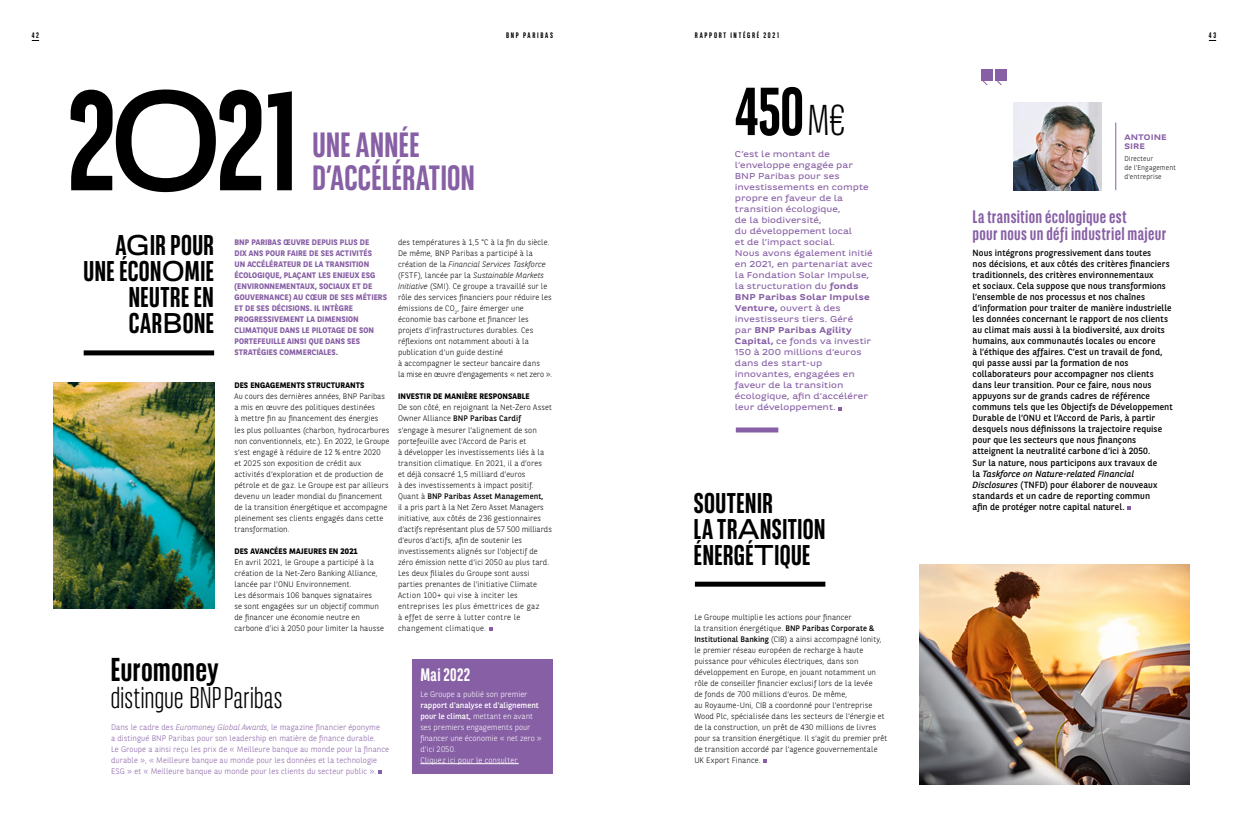
<style>
.page{position:relative;width:1248px;height:823px;background:#fff}
.page>*{position:absolute;margin:0;border:0;box-sizing:border-box;transform-origin:0 0}
.t1{font:700 141.2px "BNPP Sans Condensed";color:#000}
.t2{font:700 67.6px "BNPP Sans Condensed";color:#000}
.t3{font:700 35px/33.2px "BNPP Sans Condensed";color:#875fa5}
.t4{font:700 33px "BNPP Sans Condensed";color:#000}
.t5{font:300 30px "BNPP Sans Condensed";letter-spacing:-.005em;color:#000}
.t6{font:700 28.5px/26px "BNPP Sans Condensed";color:#000;text-align:right}
.t7{font:700 18px/17px "BNPP Sans Condensed";letter-spacing:.015em;color:#875fa5}
.t8{font:700 18px "BNPP Sans Condensed";letter-spacing:.02em;color:#fff}
.t9{font:9px/11px "BNPP Sans";letter-spacing:.01em;color:#000}
.t10{font:8.5px/11px "BNPP Expanded Sans";letter-spacing:.01em;color:#875fa5}
.t11{font:300 8px/11px "BNPP Sans";letter-spacing:.01em;color:#000}
.t12{font:300 8px/11px "BNPP Sans";letter-spacing:.01em;color:#875fa5}
.t13{font:700 8px/11px "BNPP Sans";letter-spacing:.005em;color:#875fa5}
.t14{font:300 8px/11px "BNPP Sans";color:#fff}
.t15{font:700 8px "BNPP Sans";letter-spacing:.005em;color:#000}
.t16{font:700 8px "BNPP Sans Condensed";letter-spacing:.215em;color:#000}
.t17{font:700 8px/9px "BNPP Expanded Sans";color:#875fa5}
.t18{font:300 7px/9px "BNPP Sans";letter-spacing:.015em;color:#000}
.s1{font-family:"BNPP Expanded Sans";font-weight:400}
.s2{font-style:italic}
.s3{font-weight:400}
.s4{font-weight:300;font-size:43px}
.s5{font-weight:700}
</style>
<div class="page">
<div style="left:84px;top:350px;width:130px;height:5px;background:#000"></div>
<img style="left:54px;top:382px;width:160px;height:226px">
<div style="left:694px;top:581px;width:131px;height:5px;background:#000"></div>
<img style="left:919px;top:564px;width:270px;height:220px">
<img style="left:1013px;top:102px;width:88px;height:88px">
<svg style="left:981px;top:80px;width:6px;height:6px"></svg>
<div style="left:981px;top:69px;width:11px;height:11px;background:#875fa5"></div>
<svg style="left:995px;top:80px;width:6px;height:5px"></svg>
<div style="left:995px;top:69px;width:11px;height:11px;background:#875fa5"></div>
<hr style="left:1115px;top:122px;width:1px;height:68px;background:#875fa5">
<div style="left:735px;top:427px;width:43px;height:5px;background:#875fa5"></div>
<svg style="left:378px;top:770px;width:4px;height:3px"></svg>
<div style="left:412px;top:658px;width:141px;height:115px;background:#875fa5"></div>
<hr style="left:420px;top:763px;width:98px;height:1px;background:#fff">
<p class="t16" style="left:32px;top:31px;width:9px">42</p>
<p class="t16" style="left:506px;top:31px;width:49px">BNP PARIBAS</p>
<p class="t16" style="left:694px;top:31px;width:85px">RAPPORT INTÉGRÉ 2021</p>
<p class="t16" style="left:1208px;top:31px;width:9px">43</p>
<h1 class="t1" style="left:67px;top:59px;width:232px">2<span class="s1">O</span>21</h1>
<h3 class="t3" style="left:312px;top:128px;width:165px">UNE ANNÉE<br>D’ACCÉLÉRATION</h3>
<h3 class="t6" style="left:83px;top:232px;width:132px">A<span class="s1">G</span>IR POUR<br>UNE ÉCON<span class="s1">O</span>MIE<br>NEUTRE EN<br>CAR<span class="s1">B</span>ONE</h3>
<p class="t13" style="left:234px;top:236px;width:154px">BNP PARIBAS ŒUVRE DEPUIS PLUS DE<br>DIX ANS POUR FAIRE DE SES ACTIVITÉS<br>UN ACCÉLÉRATEUR DE LA TRANSITION<br>ÉCOLOGIQUE, PLAÇANT LES ENJEUX ESG (ENVIRONNEMENTAUX, SOCIAUX ET DE<br>GOUVERNANCE) AU CŒUR DE SES MÉTIERS<br>ET DE SES DÉCISIONS. IL INTÈGRE<br>PROGRESSIVEMENT LA DIMENSION<br>CLIMATIQUE DANS LE PILOTAGE DE SON<br>PORTEFEUILLE AINSI QUE DANS SES<br>STRATÉGIES COMMERCIALES.</p>
<p class="t15" style="left:234px;top:380px;width:131px">DES ENGAGEMENTS STRUCTURANTS</p>
<p class="t11" style="left:234px;top:390px;width:156px">Au cours des dernières années, BNP Paribas a mis en œuvre des politiques destinées<br>à mettre fin au financement des énergies les plus polluantes (charbon, hydrocarbures non conventionnels, etc.). En 2022, le Groupe s’est engagé à réduire de 12 % entre 2020 et 2025 son exposition de crédit aux activités d’exploration et de production de pétrole et de gaz. Le Groupe est par ailleurs devenu un leader mondial du financement de la transition énergétique et accompagne pleinement ses clients engagés dans cette transformation.</p>
<p class="t15" style="left:234px;top:545px;width:125px">DES AVANCÉES MAJEURES EN 2021</p>
<p class="t11" style="left:234px;top:555px;width:151px">En avril 2021, le Groupe a participé à la création de la Net-Zero Banking Alliance, lancée par l’ONU Environnement.<br>Les désormais 106 banques signataires<br>se sont engagées sur un objectif commun de financer une économie neutre en carbone d’ici à 2050 pour limiter la hausse</p>
<p class="t11" style="left:398px;top:236px;width:156px">des températures à 1,5 °C à la fin du siècle.<br>De même, BNP Paribas a participé à la création de la <span class="s2">Financial Services Taskforce </span>(FSTF), lancée par la <span class="s2">Sustainable Markets Initiative</span> (SMI). Ce groupe a travaillé sur le rôle des services financiers pour réduire les émissions de CO<sub>2</sub>, faire émerger une économie bas carbone et financer les projets d’infrastructures durables. Ces réflexions ont notamment abouti à la publication d’un guide destiné<br>à accompagner le secteur bancaire dans<br>la mise en œuvre d’engagements « net zero ».</p>
<p class="t15" style="left:398px;top:391px;width:133px">INVESTIR DE MANIÈRE RESPONSABLE</p>
<p class="t11" style="left:398px;top:401px;width:155px">De son côté, en rejoignant la Net-Zero Asset Owner Alliance <span class="s3">BNP Paribas Cardif </span>s’engage à mesurer l’alignement de son portefeuille avec l’Accord de Paris et<br>à développer les investissements liés à la transition climatique. En 2021, il a d’ores<br>et déjà consacré 1,5 milliard d’euros<br>à des investissements à impact positif.<br>Quant à <span class="s3">BNP Paribas Asset Management,<br></span>il a pris part à la Net Zero Asset Managers initiative, aux côtés de 236 gestionnaires d’actifs représentant plus de 57 500 milliards d’euros d’actifs, afin de soutenir les investissements alignés sur l’objectif de zéro émission nette d’ici 2050 au plus tard.<br>Les deux filiales du Groupe sont aussi parties prenantes de l’initiative Climate Action 100+ qui vise à inciter les entreprises les plus émettrices de gaz<br>à effet de serre à lutter contre le changement climatique.</p>
<h3 class="t4" style="left:110px;top:649px;width:110px">Euromoney</h3>
<h3 class="t5" style="left:110px;top:678px;width:174px">distingue BNP Paribas</h3>
<p class="t12" style="left:111px;top:720px;width:279px">Dans le cadre des <span class="s2">Euromoney Global Awards</span>, le magazine financier éponyme<br>a distingué BNP Paribas pour son leadership en matière de finance durable.<br>Le Groupe a ainsi reçu les prix de « Meilleure banque au monde pour la finance durable », « Meilleure banque au monde pour les données et la technologie ESG » et « Meilleure banque au monde pour les clients du secteur public ».</p>
<h3 class="t8" style="left:420px;top:663px;width:51px">Mai 2022</h3>
<p class="t14" style="left:420px;top:687px;width:108px">Le Groupe a publié son premier</p>
<p class="t14" style="left:420px;top:698px;width:123px"><span class="s3">rapport d’analyse et d’alignement pour le climat,</span> mettant en avant ses premiers engagements pour financer une économie « net zero » d’ici 2050.<br>Cliquez ici pour le consulter.</p>
<h2 class="t2" style="left:735px;top:72px;width:111px">450 <span class="s4">M€</span></h2>
<p class="t10" style="left:734px;top:148px;width:139px">C’est le montant de l’enveloppe engagée par<br>BNP Paribas pour ses investissements en compte propre en faveur de la transition écologique,<br>de la biodiversité,<br>du développement local<br>et de l’impact social.<br>Nous avons également initié en 2021, en partenariat avec la Fondation Solar Impulse, la structuration du <span class="s5">fonds<br>BNP Paribas Solar Impulse<br>Venture,</span> ouvert à des investisseurs tiers. Géré<br>par <span class="s5">BNP Paribas Agility<br>Capital,</span> ce fonds va investir<br>150 à 200 millions d’euros dans des start-up innovantes, engagées en faveur de la transition écologique, afin d’accélérer leur développement.</p>
<h3 class="t6" style="left:693px;top:489px;width:134px;text-align:left">SOUTENIR<br>LA TR<span class="s1">A</span>NSITION<br>ÉNERGÉ<span class="s1">T</span>IQUE</h3>
<p class="t11" style="left:694px;top:610px;width:194px">Le Groupe multiplie les actions pour financer<br>la transition énergétique. <span class="s3">BNP Paribas Corporate &amp; Institutional Banking</span> (CIB) a ainsi accompagné Ionity, le premier réseau européen de recharge à haute puissance pour véhicules électriques, dans son développement en Europe, en jouant notamment un rôle de conseiller financier exclusif lors de la levée<br>de fonds de 700 millions d’euros. De même,<br>au Royaume-Uni, CIB a coordonné pour l’entreprise Wood Plc, spécialisée dans les secteurs de l’énergie et de la construction, un prêt de 430 millions de livres pour sa transition énergétique. Il s’agit du premier prêt de transition accordé par l’agence gouvernementale UK Export Finance.</p>
<p class="t17" style="left:1124px;top:132px;width:44px">ANTOINE<br>SIRE</p>
<p class="t18" style="left:1124px;top:153px;width:53px">Directeur<br>de l’Engagement d’entreprise</p>
<h3 class="t7" style="left:972px;top:208px;width:195px">La transition écologique est<br>pour nous un défi industriel majeur</h3>
<p class="t9" style="left:972px;top:247px;width:201px">Nous intégrons progressivement dans toutes<br>nos décisions, et aux côtés des critères financiers traditionnels, des critères environnementaux<br>et sociaux. Cela suppose que nous transformions l’ensemble de nos processus et nos chaînes d’information pour traiter de manière industrielle les données concernant le rapport de nos clients au climat mais aussi à la biodiversité, aux droits humains, aux communautés locales ou encore<br>à l’éthique des affaires. C’est un travail de fond, qui passe aussi par la formation de nos collaborateurs pour accompagner nos clients dans leur transition. Pour ce faire, nous nous appuyons sur de grands cadres de référence communs tels que les Objectifs de Développement Durable de l’ONU et l’Accord de Paris, à partir desquels nous définissons la trajectoire requise pour que les secteurs que nous finançons atteignent la neutralité carbone d’ici à 2050.<br>Sur la nature, nous participons aux travaux de<br>la <span class="s2">Taskforce on Nature-related Financial Disclosures</span> (TNFD) pour élaborer de nouveaux standards et un cadre de reporting commun<br>afin de protéger notre capital naturel.</p>
</div>
